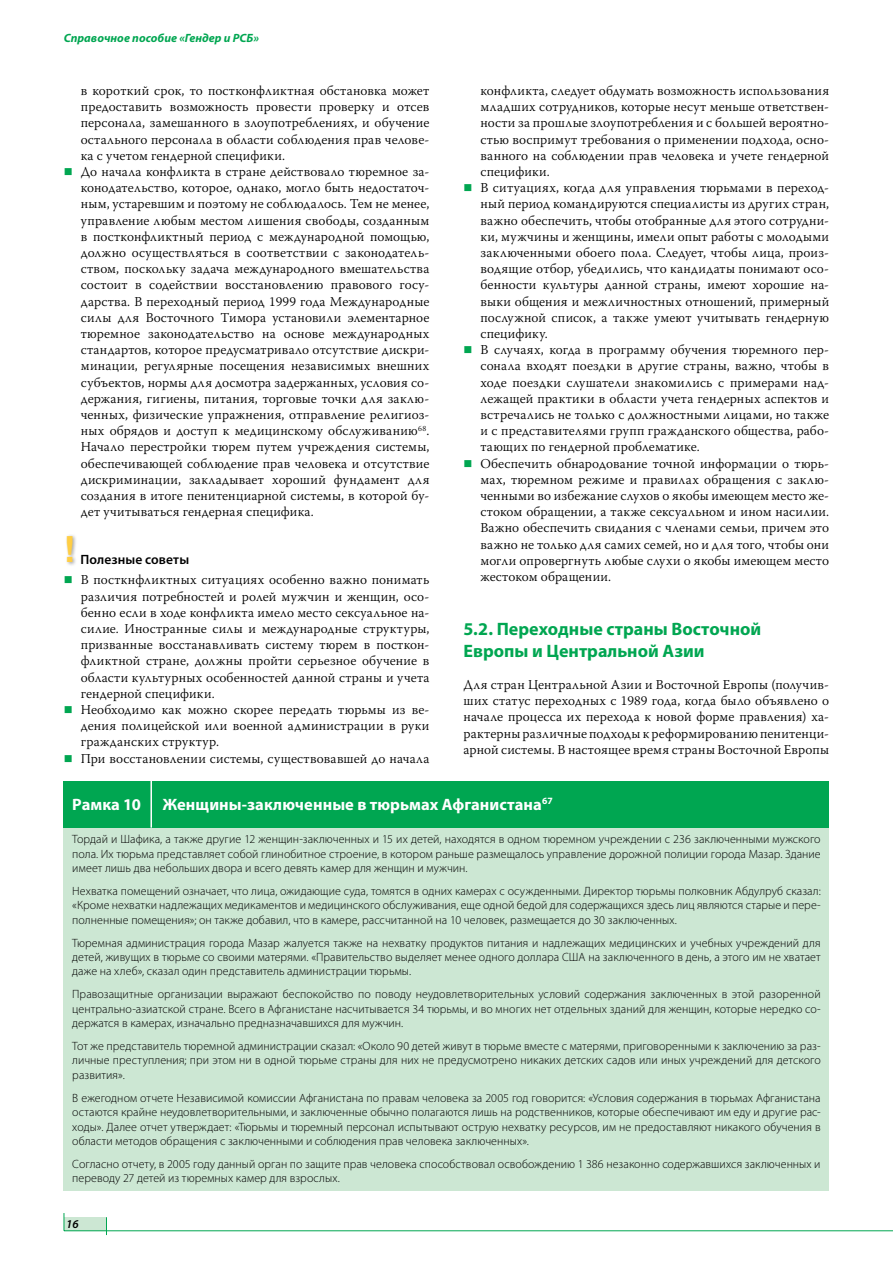
<style>
.page{position:relative;width:893px;height:1263px;background:#fff}
.page>*{position:absolute;margin:0;border:0;box-sizing:border-box;transform-origin:0 0}
.t1{font:700 36px "Helvetica Infant";color:#ffce44}
.t2{font:700 18px/21.6px "Myriad Pro";color:#00a651}
.t3{font:700 16.5px "Myriad Pro";letter-spacing:.005em;color:#fff}
.t4{font:300 13.5px/16.2px "Warnock Pro";letter-spacing:.015em;color:#000}
.t5{font:600 13.5px "Myriad Pro";letter-spacing:.01em;color:#000}
.t6{font:300 12px/14.4px "Myriad Pro";letter-spacing:.005em;color:#000;text-align:justify}
.t7{font:italic 700 12px "Myriad Pro";color:#00a651}
.t8{font:italic 600 12px "Myriad Pro";color:#000}
</style>
<div class="page">
<div style="left:64px;top:1217px;width:42px;height:14px;background:#cce7d3"></div>
<hr style="left:64px;top:1230px;width:829px;height:1px;background:#00a651">
<svg style="left:64px;top:1213px;width:1px;height:17px"></svg>
<svg style="left:106px;top:1217px;width:1px;height:18px"></svg>
<div style="left:65px;top:534px;width:13px;height:33px;background:#000;opacity:.35"></div>
<div style="left:64px;top:826px;width:765px;height:365px;background:#cce7d3"></div>
<div style="left:64px;top:781px;width:765px;height:47px;background:#00a651"></div>
<hr style="left:150px;top:781px;width:2px;height:47px;background:#fff">
<p class="t7" style="left:64px;top:30px;width:197px">Справочное пособие «Гендер и РСБ»</p>
<h1 class="t1" style="left:64px;top:527px;width:14px">!</h1>
<p class="t4" style="left:81px;top:82px;width:350px">в короткий срок, то постконфликтная обстановка может предоставить возможность провести проверку и отсев персонала, замешанного в злоупотреблениях, и обучение остального персонала в области соблюдения прав челове&shy;ка с учетом гендерной специфики.<br>До начала конфликта в стране действовало тюремное за&shy;конодательство, которое, однако, могло быть недостаточ&shy;ным, устаревшим и поэтому не соблюдалось. Тем не менее, управление любым местом лишения свободы, созданным в постконфликтный период с международной помощью, должно осуществляться в соответствии с законодатель&shy;ством, поскольку задача международного вмешательства состоит в содействии восстановлению правового госу&shy;дарства. В переходный период 1999 года Международные силы для Восточного Тимора установили элементарное тюремное законодательство на основе международных стандартов, которое предусматривало отсутствие дискри&shy;минации, регулярные посещения независимых внешних субъектов, нормы для досмотра задержанных, условия со&shy;держания, гигиены, питания, торговые точки для заклю&shy;ченных, физические упражнения, отправление религиоз&shy;ных обрядов и доступ к медицинскому обслуживанию<sup>68</sup>.<br>Начало перестройки тюрем путем учреждения системы, обеспечивающей соблюдение прав человека и отсутствие дискриминации, закладывает хороший фундамент для создания в итоге пенитенциарной системы, в которой бу&shy;дет учитываться гендерная специфика.</p>
<p class="t5" style="left:80px;top:551px;width:110px">Полезные советы</p>
<p class="t4" style="left:81px;top:572px;width:350px">В посткнфликтных ситуациях особенно важно понимать различия потребностей и ролей мужчин и женщин, осо&shy;бенно если в ходе конфликта имело место сексуальное на&shy;силие. Иностранные силы и международные структуры, призванные восстанавливать систему тюрем в посткон&shy;фликтной стране, должны пройти серьезное обучение в области культурных особенностей данной страны и учета гендерной специфики.<br>Необходимо как можно скорее передать тюрьмы из ве&shy;дения полицейской или военной администрации в руки гражданских структур.<br>При восстановлении системы, существовавшей до начала</p>
<p class="t4" style="left:480px;top:82px;width:350px">конфликта, следует обдумать возможность использования младших сотрудников, которые несут меньше ответствен&shy;ности за прошлые злоупотребления и с большей вероятно&shy;стью воспримут требования о применении подхода, осно&shy;ванного на соблюдении прав человека и учете гендерной специфики.<br>В ситуациях, когда для управления тюрьмами в переход&shy;ный период командируются специалисты из других стран, важно обеспечить, чтобы отобранные для этого сотрудни&shy;ки, мужчины и женщины, имели опыт работы с молодыми заключенными обоего пола. Следует, чтобы лица, произ&shy;водящие отбор, убедились, что кандидаты понимают осо&shy;бенности культуры данной страны, имеют хорошие на&shy;выки общения и межличностных отношений, примерный послужной список, а также умеют учитывать гендерную специфику.<br>В случаях, когда в программу обучения тюремного пер&shy;сонала входят поездки в другие страны, важно, чтобы в ходе поездки слушатели знакомились с примерами над&shy;лежащей практики в области учета гендерных аспектов и встречались не только с должностными лицами, но также и с представителями групп гражданского общества, рабо&shy;тающих по гендерной проблематике.<br>Обеспечить обнародование точной информации о тюрь&shy;мах, тюремном режиме и правилах обращения с заклю&shy;ченными во избежание слухов о якобы имеющем место же&shy;стоком обращении, а также сексуальном и ином насилии.<br>Важно обеспечить свидания с членами семьи, причем это важно не только для самих семей, но и для того, чтобы они могли опровергнуть любые слухи о якобы имеющем место жестоком обращении.</p>
<h2 class="t2" style="left:463px;top:618px;width:299px">5.2. Переходные страны Восточной<br>Европы и Центральной Азии</h2>
<p class="t4" style="left:463px;top:676px;width:367px;text-align:justify">Для стран Центральной Азии и Восточной Европы (получив&shy;ших статус переходных с 1989 года, когда было объявлено о начале процесса их перехода к новой форме правления) ха&shy;рактерны различные подходы к реформированию пенитенци&shy;арной системы. В настоящее время страны Восточной Европы</p>
<p class="t3" style="left:72px;top:793px;width:70px">Рамка 10</p>
<p class="t3" style="left:163px;top:793px;width:391px">Женщины-заключенные в тюрьмах Афганистана<sup>67</sup></p>
<p class="t6" style="left:72px;top:832px;width:750px">Тордай и Шафика, а также другие 12 женщин-заключенных и 15 их детей, находятся в одном тюремном учреждении с 236 заключенными мужского пола. Их тюрьма представляет собой глинобитное строение, в котором раньше размещалось управление дорожной полиции города Мазар. Здание имеет лишь два небольших двора и всего девять камер для женщин и мужчин.</p>
<p class="t6" style="left:72px;top:883px;width:750px">Нехватка помещений означает, что лица, ожидающие суда, томятся в одних камерах с осужденными. Директор тюрьмы полковник Абдулруб сказал: «Кроме нехватки надлежащих медикаментов и медицинского обслуживания, еще одной бедой для содержащихся здесь лиц являются старые и пере&shy;полненные помещения»; он также добавил, что в камере, рассчитанной на 10 человек, размещается до 30 заключенных.</p>
<p class="t6" style="left:72px;top:935px;width:750px">Тюремная администрация города Мазар жалуется также на нехватку продуктов питания и надлежащих медицинских и учебных учреждений для детей, живущих в тюрьме со своими матерями. «Правительство выделяет менее одного доллара США на заключенного в день, а этого им не хватает даже на хлеб», сказал один представитель администрации тюрьмы.</p>
<p class="t6" style="left:72px;top:987px;width:750px">Правозащитные организации выражают беспокойство по поводу неудовлетворительных условий содержания заключенных в этой разоренной центрально-азиатской стране. Всего в Афганистане насчитывается 34 тюрьмы, и во многих нет отдельных зданий для женщин, которые нередко со&shy;держатся в камерах, изначально предназначавшихся для мужчин.</p>
<p class="t6" style="left:72px;top:1039px;width:750px">Тот же представитель тюремной администрации сказал: «Около 90 детей живут в тюрьме вместе с матерями, приговоренными к заключению за раз&shy;личные преступления; при этом ни в одной тюрьме страны для них не предусмотрено никаких детских садов или иных учреждений для детского развития».</p>
<p class="t6" style="left:72px;top:1090px;width:750px">В ежегодном отчете Независимой комиссии Афганистана по правам человека за 2005 год говорится: «Условия содержания в тюрьмах Афганистана остаются крайне неудовлетворительными, и заключенные обычно полагаются лишь на родственников, которые обеспечивают им еду и другие рас&shy;ходы». Далее отчет утверждает: «Тюрьмы и тюремный персонал испытывают острую нехватку ресурсов, им не предоставляют никакого обучения в области методов обращения с заключенными и соблюдения прав человека заключенных».</p>
<p class="t6" style="left:72px;top:1156px;width:750px">Согласно отчету, в 2005 году данный орган по защите прав человека способствовал освобождению 1 386 незаконно содержавшихся заключенных и переводу 27 детей из тюремных камер для взрослых.</p>
<p class="t8" style="left:66px;top:1216px;width:14px">16</p>
</div>
